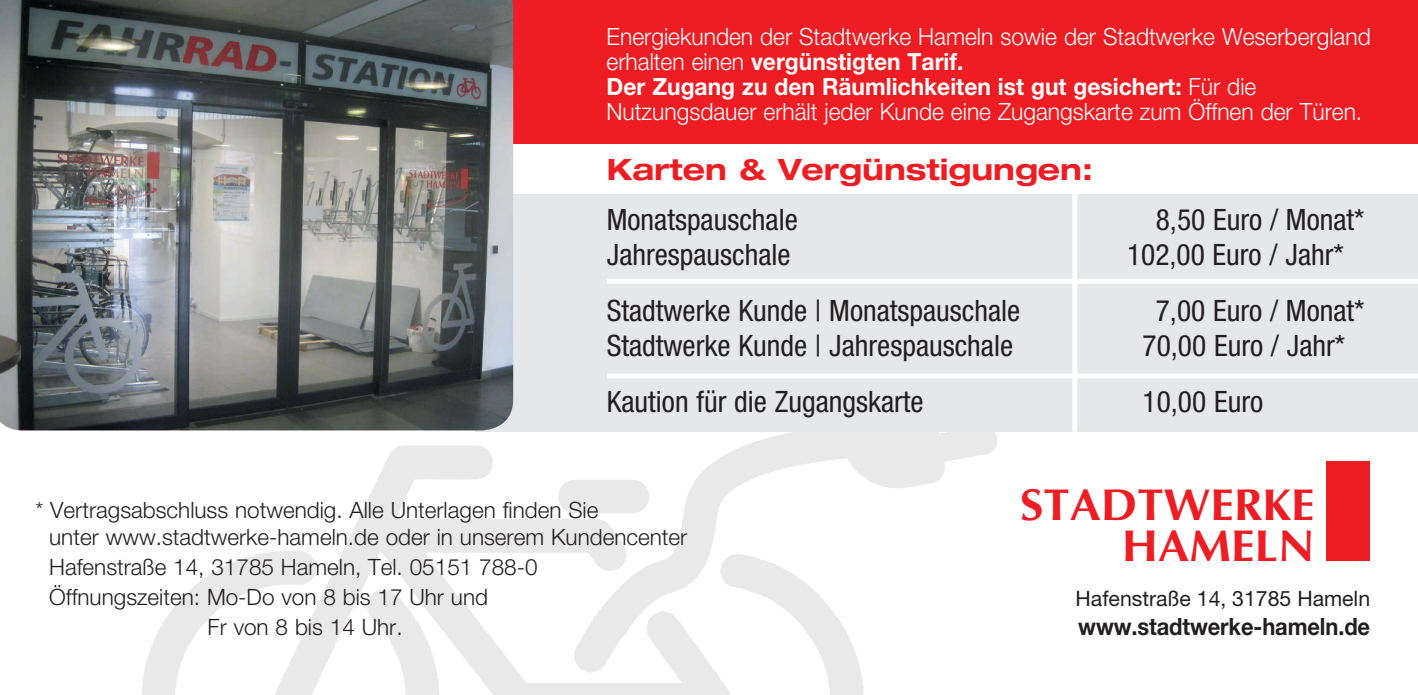
<style>
.page{position:relative;width:1418px;height:695px;background:#fff}
.page>*{position:absolute;margin:0;border:0;box-sizing:border-box;transform-origin:0 0}
.t1{font:700 44.5px/41.2px "Optima";color:#ee1d23;text-align:right;scale:1.05 1}
.t2{font:condensed 29.5px "Helvetica Neue";color:#231f20}
.t3{font:700 expanded 29.5px "Helvetica Neue";color:#ee1d23}
.t4{font:300 23.75px/25px "Helvetica Neue";color:#fff;scale:.96 1}
.t5{font:700 23.75px "Helvetica Neue";letter-spacing:-.005em;color:#231f20;scale:.92 1}
.t6{font:300 22.5px/27px "Helvetica Neue";color:#231f20}
.t7{font:21.25px "Helvetica Neue";color:#231f20}
.s1{font-weight:700}
</style>
<div class="page">
<div style="left:493px;top:0;width:924px;height:143px;background:#ee1d23"></div>
<svg style="left:142px;top:430px;width:855px;height:264px"></svg>
<div style="left:1326px;top:461px;width:44px;height:99px;background:#ee1d23"></div>
<div style="left:475px;top:194px;width:942px;height:237px;background:#e6e7e9"></div>
<div style="left:607px;top:279px;width:810px;height:5px;background:#fff"></div>
<div style="left:607px;top:373px;width:810px;height:5px;background:#fff"></div>
<img style="left:0;top:0;width:513px;height:430px">
<div style="left:1072px;top:194px;width:5px;height:237px;background:#fff"></div>
<p class="t4" style="left:606px;top:24px;width:797px">Energiekunden der Stadtwerke Hameln sowie der Stadtwerke Weserbergland erhalten einen <span class="s1">vergünstigten Tarif.<br>Der Zugang zu den Räumlichkeiten ist gut gesichert:</span> Für die Nutzungsdauer erhält jeder Kunde eine Zugangskarte zum Öffnen der Türen.</p>
<p class="t3" style="left:607px;top:150px;width:488px">Karten &amp; Vergünstigungen:</p>
<p class="t2" style="left:607px;top:202px;width:192px">Monatspauschale</p>
<p class="t2" style="left:1155px;top:202px;width:210px">8,50 Euro / Monat*</p>
<p class="t2" style="left:607px;top:238px;width:185px">Jahrespauschale</p>
<p class="t2" style="left:1127px;top:238px;width:218px">102,00 Euro / Jahr*</p>
<p class="t2" style="left:607px;top:293px;width:415px">Stadtwerke Kunde | Monatspauschale</p>
<p class="t2" style="left:1155px;top:293px;width:210px">7,00 Euro / Monat*</p>
<p class="t2" style="left:607px;top:328px;width:408px">Stadtwerke Kunde | Jahrespauschale</p>
<p class="t2" style="left:1142px;top:328px;width:204px">70,00 Euro / Jahr*</p>
<p class="t2" style="left:607px;top:384px;width:318px">Kaution für die Zugangskarte</p>
<p class="t2" style="left:1142px;top:384px;width:122px">10,00 Euro</p>
<p class="t6" style="left:49px;top:495px;width:639px;text-indent:-14px">* Vertragsabschluss notwendig. Alle Unterlagen finden Sie<br>unter www.stadtwerke-hameln.de oder in unserem Kundencenter</p>
<p class="t6" style="left:49px;top:552px;width:490px">Hafenstraße 14, 31785 Hameln, Tel. 05151 788-0</p>
<p class="t6" style="left:49px;top:582px;width:440px">Öffnungszeiten: Mo-Do von 8 bis 17 Uhr und</p>
<p class="t6" style="left:208px;top:612px;width:196px">Fr von 8 bis 14 Uhr.</p>
<h1 class="t1" style="left:1020px;top:485px;width:282px">STADTWERKE<br>HAMELN</h1>
<p class="t7" style="left:1075px;top:586px;width:296px">Hafenstraße 14, 31785 Hameln</p>
<p class="t5" style="left:1078px;top:611px;width:319px">www.stadtwerke-hameln.de</p>
</div>
